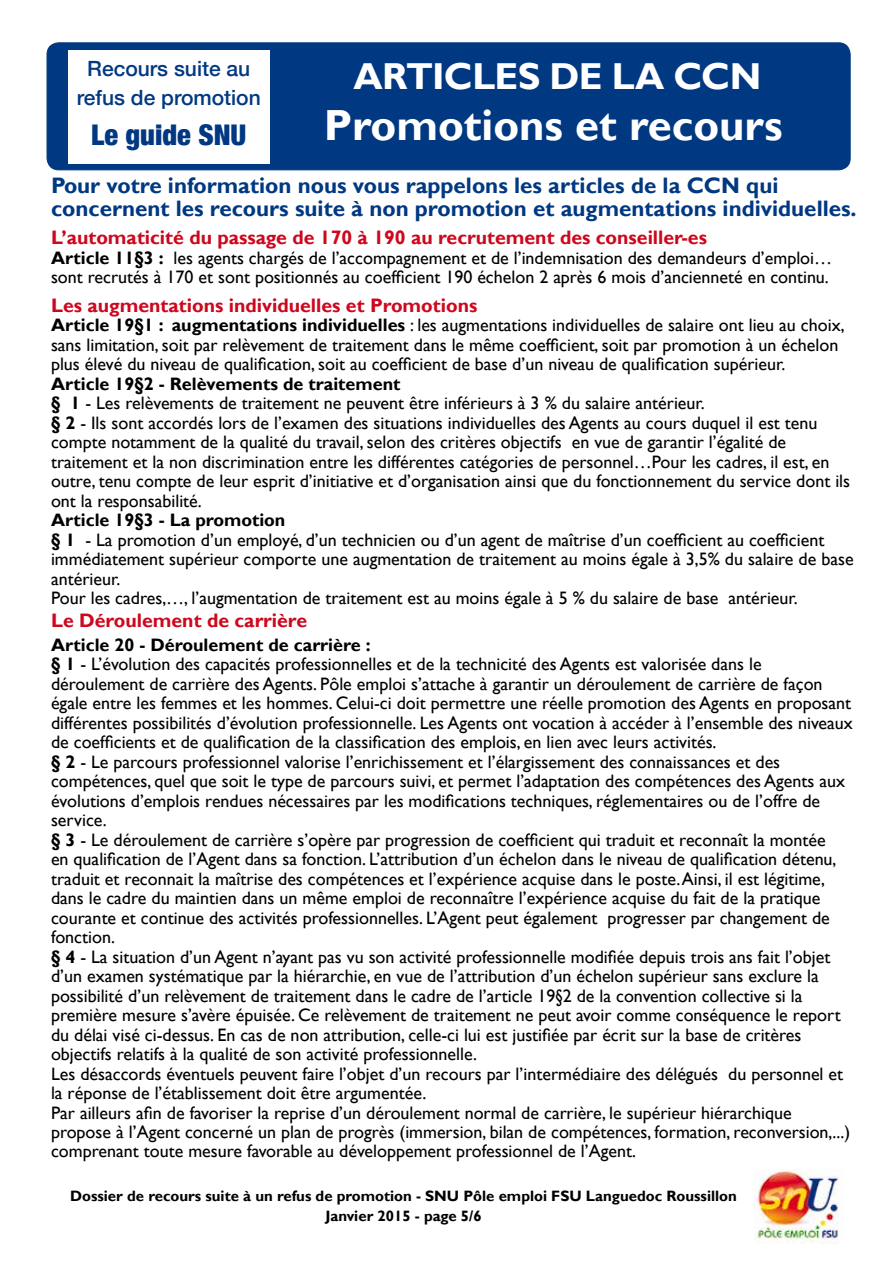
<style>
.page{position:relative;width:893px;height:1263px;background:#fff}
.page>*{position:absolute;margin:0;border:0;box-sizing:border-box;transform-origin:0 0}
.t1{font:700 43.5px "Gill Sans";color:#fff}
.t2{font:700 37.5px "Gill Sans";color:#fff}
.t3{font:900 condensed 28.5px "Helvetica Neue";color:#003882}
.t4{font:700 22.35px/22.5px "Gill Sans";color:#003882}
.t5{font:500 21px/28.5px "Helvetica Neue";color:#003882;text-align:center}
.t6{font:700 19.5px "Gill Sans";color:#cd071e}
.t7{font:18px/19.5px "Gill Sans";color:#000}
.t8{font:700 15px/19.5px "Gill Sans";color:#000;text-align:center}
.s1{font-weight:700}
</style>
<div class="page">
<div style="left:47px;top:43px;width:803px;height:127px;background:#003882;border-radius:11px"></div>
<div style="left:48px;top:43px;width:802px;height:126px;border:1px solid #003882;border-radius:11px"></div>
<div style="left:68px;top:50px;width:202px;height:114px;background:#fff"></div>
<img style="left:754px;top:1169px;width:85px;height:75px">
<p class="t5" style="left:77px;top:53px;width:186px">Recours suite au refus de promotion</p>
<h3 class="t3" style="left:91px;top:111px;width:157px">Le guide SNU</h3>
<h2 class="t2" style="left:353px;top:54px;width:115px">articles</h2>
<h2 class="t2" style="left:549px;top:54px;width:153px">delaccn</h2>
<h1 class="t1" style="left:324px;top:100px;width:461px">Promotions et recours</h1>
<p class="t4" style="left:51px;top:175px;width:807px">Pour votre information nous vous rappelons les articles de la CCN qui concernent les recours suite à non promotion et augmentations individuelles.</p>
<p class="t6" style="left:51px;top:226px;width:657px">L’automaticité du passage de 170 à 190 au recrutement des conseiller-es</p>
<p class="t7" style="left:51px;top:248px;width:783px"><span class="s1">Article 11§3 :</span> les agents chargés de l’accompagnement et de l’indemnisation des demandeurs d’emploi… sont recrutés à 170 et sont positionnés au coefficient 190 échelon 2 après 6 mois d’ancienneté en continu.</p>
<p class="t6" style="left:51px;top:294px;width:428px">Les augmentations individuelles et Promotions</p>
<p class="t7" style="left:51px;top:316px;width:795px"><span class="s1">Article 19§1 : augmentations individuelles</span> : les augmentations individuelles de salaire ont lieu au choix, sans limitation, soit par relèvement de traitement dans le même coefficient, soit par promotion à un échelon plus élevé du niveau de qualification, soit au coefficient de base d’un niveau de qualification supérieur.</p>
<p class="t7" style="left:51px;top:374px;width:801px"><span class="s1">Article 19§2 - Relèvements de traitement<br>§ 1</span> - Les relèvements de traitement ne peuvent être inférieurs à 3 % du salaire antérieur.<br><span class="s1">§ 2</span> - Ils sont accordés lors de l’examen des situations individuelles des Agents au cours duquel il est tenu compte notamment de la qualité du travail, selon des critères objectifs en vue de garantir l’égalité de traitement et la non discrimination entre les différentes catégories de personnel…Pour les cadres, il est, en outre, tenu compte de leur esprit d’initiative et d’organisation ainsi que du fonctionnement du service dont ils ont la responsabilité.</p>
<p class="t7" style="left:51px;top:511px;width:804px"><span class="s1">Article 19§3 - La promotion<br>§ 1</span> - La promotion d’un employé, d’un technicien ou d’un agent de maîtrise d’un coefficient au coefficient immédiatement supérieur comporte une augmentation de traitement au moins égale à 3,5% du salaire de base antérieur.<br>Pour les cadres,…, l’augmentation de traitement est au moins égale à 5 % du salaire de base antérieur.</p>
<p class="t6" style="left:51px;top:608px;width:258px">Le Déroulement de carrière</p>
<p class="t7" style="left:51px;top:635px;width:803px"><span class="s1">Article 20 - Déroulement de carrière :<br>§ 1</span> - L’évolution des capacités professionnelles et de la technicité des Agents est valorisée dans le déroulement de carrière des Agents. Pôle emploi s’attache à garantir un déroulement de carrière de façon égale entre les femmes et les hommes. Celui-ci doit permettre une réelle promotion des Agents en proposant différentes possibilités d’évolution professionnelle. Les Agents ont vocation à accéder à l’ensemble des niveaux de coefficients et de qualification de la classification des emplois, en lien avec leurs activités.<br><span class="s1">§ 2</span> - Le parcours professionnel valorise l’enrichissement et l’élargissement des connaissances et des compétences, quel que soit le type de parcours suivi, et permet l’adaptation des compétences des Agents aux évolutions d’emplois rendues nécessaires par les modifications techniques, réglementaires ou de l’offre de service.<br><span class="s1">§ 3</span> - Le déroulement de carrière s’opère par progression de coefficient qui traduit et reconnaît la montée<br>en qualification de l’Agent dans sa fonction. L’attribution d’un échelon dans le niveau de qualification détenu, traduit et reconnait la maîtrise des compétences et l’expérience acquise dans le poste. Ainsi, il est légitime, dans le cadre du maintien dans un même emploi de reconnaître l’expérience acquise du fait de la pratique courante et continue des activités professionnelles. L’Agent peut également progresser par changement de fonction.<br><span class="s1">§ 4</span> - La situation d’un Agent n’ayant pas vu son activité professionnelle modifiée depuis trois ans fait l’objet d’un examen systématique par la hiérarchie, en vue de l’attribution d’un échelon supérieur sans exclure la possibilité d’un relèvement de traitement dans le cadre de l’article 19§2 de la convention collective si la première mesure s’avère épuisée. Ce relèvement de traitement ne peut avoir comme conséquence le report du délai visé ci-dessus. En cas de non attribution, celle-ci lui est justifiée par écrit sur la base de critères objectifs relatifs à la qualité de son activité professionnelle.<br>Les désaccords éventuels peuvent faire l’objet d’un recours par l’intermédiaire des délégués du personnel et la réponse de l’établissement doit être argumentée.<br>Par ailleurs afin de favoriser la reprise d’un déroulement normal de carrière, le supérieur hiérarchique propose à l’Agent concerné un plan de progrès (immersion, bilan de compétences, formation, reconversion,...) comprenant toute mesure favorable au développement professionnel de l’Agent.</p>
<p class="t8" style="left:70px;top:1187px;width:668px">Dossier de recours suite à un refus de promotion - SNU Pôle emploi FSU Languedoc Roussillon<br>Janvier 2015 - page 5/6</p>
</div>
